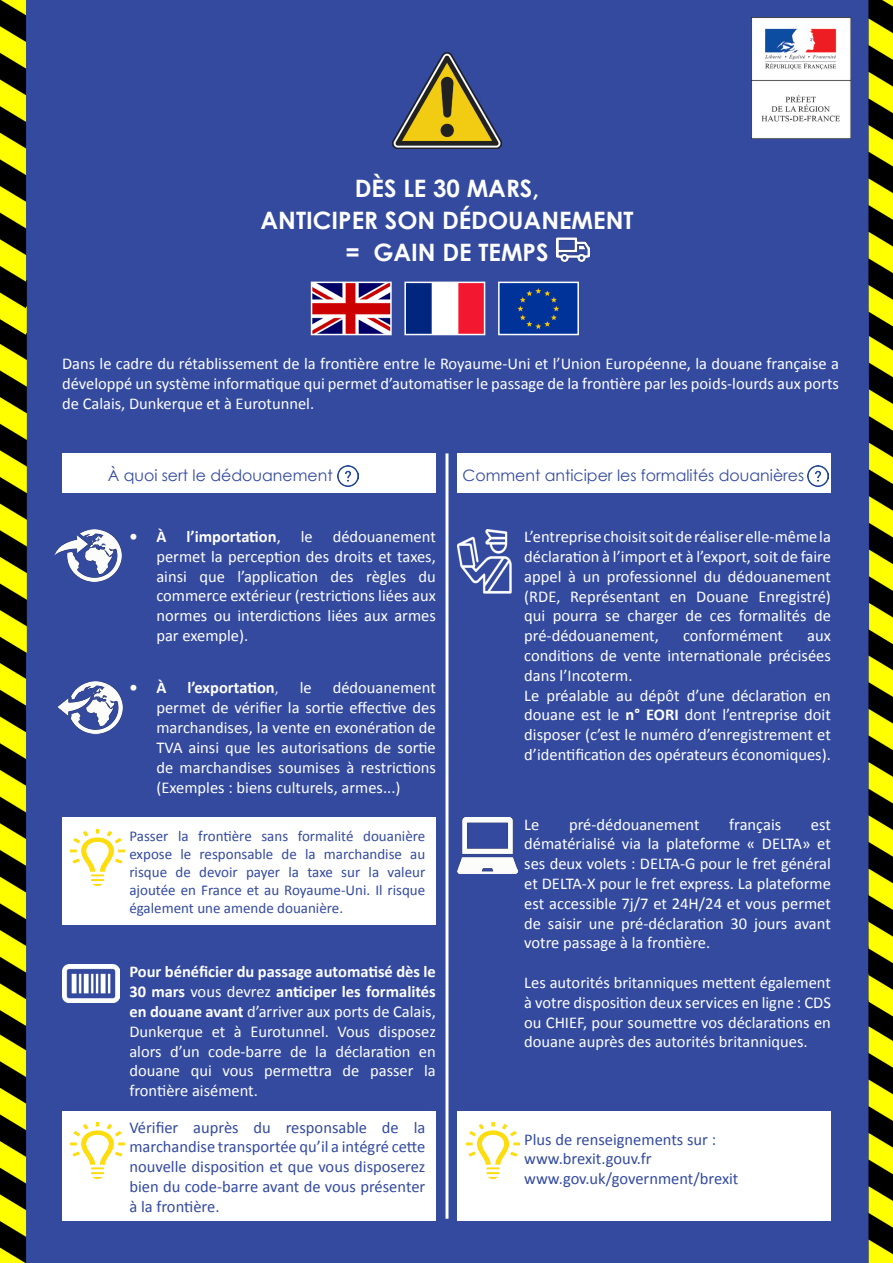
<style>
.page{position:relative;width:893px;height:1263px;background:#fff}
.page>*{position:absolute;margin:0;border:0;box-sizing:border-box;transform-origin:0 0}
.t1{font:700 24px "Century Gothic";color:#fff}
.t2{font:16.5px/19.8px "Calibri";color:#fff;text-align:justify}
.t3{font:16.5px/19.8px "Calibri";color:#334a9f;text-align:justify}
.t4{font:700 16.5px "Calibri";color:#fff}
.t5{font:15.75px "Century Gothic";color:#334a9f}
.t6{font:15px/18px "Calibri";color:#334a9f;text-align:justify}
.s1{font-weight:700}
.s2{font-weight:300}
</style>
<div class="page">
<div style="left:1px;top:0;width:892px;height:1263px;background:#334a9f"></div>
<img style="left:751px;top:17px;width:21px;height:122px">
<div style="left:457px;top:1111px;width:374px;height:109px;background:#fff"></div>
<img style="left:466px;top:1123px;width:54px;height:56px">
<div style="left:62px;top:453px;width:374px;height:40px;background:#fff"></div>
<div style="left:62px;top:817px;width:374px;height:108px;background:#fff"></div>
<div style="left:62px;top:1111px;width:374px;height:109px;background:#fff"></div>
<div style="left:458px;top:453px;width:373px;height:40px;background:#fff"></div>
<hr style="left:445px;top:453px;width:3px;height:766px;background:#fff">
<img style="left:556px;top:237px;width:34px;height:25px">
<img style="left:393px;top:52px;width:108px;height:96px">
<img style="left:314px;top:285px;width:75px;height:47px">
<div style="left:311px;top:282px;width:81px;height:53px;border:2px solid #fff"></div>
<img style="left:407px;top:285px;width:75px;height:47px">
<div style="left:404px;top:282px;width:81px;height:53px;border:2px solid #fff"></div>
<img style="left:501px;top:285px;width:75px;height:47px">
<div style="left:498px;top:282px;width:81px;height:53px;border:2px solid #fff"></div>
<img style="left:458px;top:530px;width:53px;height:63px">
<img style="left:458px;top:817px;width:60px;height:56px">
<img style="left:0;top:1025px;width:123px;height:238px">
<img style="left:0;top:653px;width:123px;height:372px">
<img style="left:0;top:335px;width:122px;height:318px">
<img style="left:0;top:0;width:27px;height:335px">
<img style="left:337px;top:465px;width:21px;height:22px">
<img style="left:772px;top:1025px;width:121px;height:238px">
<img style="left:868px;top:652px;width:25px;height:373px">
<img style="left:807px;top:334px;width:86px;height:318px">
<img style="left:772px;top:0;width:121px;height:334px">
<p class="t1" style="left:355px;top:170px;width:186px">DÈS LE 30 MARS,</p>
<p class="t1" style="left:261px;top:202px;width:374px">ANTICIPER SON DÉDOUANEMENT</p>
<p class="t1" style="left:345px;top:234px;width:205px">= GAIN DE TEMPS</p>
<p class="t2" style="left:62px;top:354px;width:778px">Dans le cadre du rétablissement de la frontière entre le Royaume-Uni et l’Union Européenne, la douane française a développé un système informatique qui permet d’automatiser le passage de la frontière par les poids-lourds aux ports de Calais, Dunkerque et à Eurotunnel.</p>
<p class="t5" style="left:108px;top:465px;width:226px">À quoi sert le dédouanement</p>
<p class="t2" style="left:156px;top:527px;width:281px;text-indent:-27px"><span class="s1">• À l’importation</span>, le dédouanement permet la perception des droits et taxes, ainsi que l’application des règles du commerce extérieur (restrictions liées aux normes ou interdictions liées aux armes par exemple).</p>
<p class="t4" style="left:129px;top:677px;width:38px">• À</p>
<p class="t4" style="left:187px;top:677px;width:93px">l’exportation<span class="s2">,</span></p>
<p class="t2" style="left:300px;top:678px;width:13px">le</p>
<p class="t2" style="left:156px;top:678px;width:281px;text-indent:176px">dédouanement permet de vérifier la sortie effective des marchandises, la vente en exonération de TVA ainsi que les autorisations de sortie de marchandises soumises à restrictions (Exemples : biens culturels, armes...)</p>
<p class="t6" style="left:129px;top:827px;width:297px">Passer la frontière sans formalité douanière expose le responsable de la marchandise au risque de devoir payer la taxe sur la valeur ajoutée en France et au Royaume-Uni. Il risque également une amende douanière.</p>
<p class="t2" style="left:129px;top:962px;width:308px"><span class="s1">Pour bénéficier du passage automatisé dès le 30 mars</span> vous devrez <span class="s1">anticiper les formalités en douane avant</span> d’arriver aux ports de Calais, Dunkerque et à Eurotunnel. Vous disposez alors d’un code-barre de la déclaration en douane qui vous permettra de passer la frontière aisément.</p>
<p class="t3" style="left:129px;top:1117px;width:297px">Vérifier auprès du responsable de la marchandise transportée qu’il a intégré cette nouvelle disposition et que vous disposerez bien du code-barre avant de vous présenter à la frontière.</p>
<p class="t5" style="left:462px;top:465px;width:343px">Comment anticiper les formalités douanières</p>
<p class="t2" style="left:524px;top:527px;width:308px">L’entreprise choisit soit de réaliser elle-même la déclaration à l’import et à l’export, soit de faire appel à un professionnel du dédouanement (RDE, Représentant en Douane Enregistré) qui pourra se charger de ces formalités de pré-dédouanement,</p>
<p class="t2" style="left:683px;top:626px;width:102px">conformément</p>
<p class="t2" style="left:524px;top:626px;width:308px;text-indent:283px">aux conditions de vente internationale précisées dans l’Incoterm.</p>
<p class="t2" style="left:524px;top:685px;width:308px">Le préalable au dépôt d’une déclaration en douane est le <span class="s1">n° EORI</span> dont l’entreprise doit disposer (c’est le numéro d’enregistrement et d’identification des opérateurs économiques).</p>
<p class="t2" style="left:524px;top:814px;width:17px">Le</p>
<p class="t2" style="left:569px;top:814px;width:132px">pré-dédouanement</p>
<p class="t2" style="left:729px;top:814px;width:53px">français</p>
<p class="t2" style="left:524px;top:814px;width:308px;text-indent:287px">est dématérialisé via la plateforme « DELTA» et ses deux volets : DELTA-G pour le fret général et DELTA-X pour le fret express. La plateforme est accessible 7j/7 et 24H/24 et vous permet de saisir une pré-déclaration 30 jours avant votre passage à la frontière.</p>
<p class="t2" style="left:524px;top:973px;width:308px">Les autorités britanniques mettent également à votre disposition deux services en ligne : CDS ou CHIEF, pour soumettre vos déclarations en douane auprès des autorités britanniques.</p>
<p class="t3" style="left:524px;top:1129px;width:193px">Plus de renseignements sur :</p>
<p class="t3" style="left:524px;top:1149px;width:129px">www.brexit.gouv.fr</p>
<p class="t3" style="left:524px;top:1169px;width:216px">www.gov.uk/government/brexit</p>
</div>
